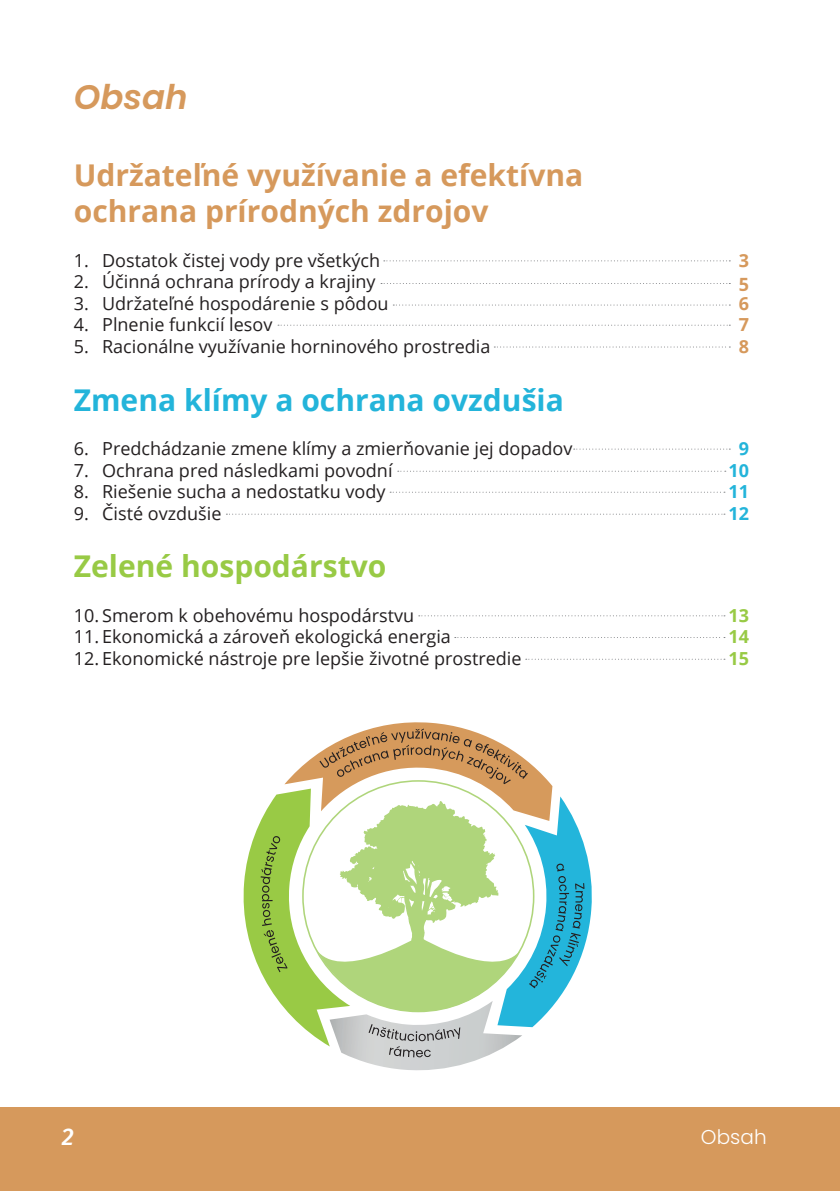
<style>
.page{position:relative;width:840px;height:1191px;background:#fff}
.page>*{position:absolute;margin:0;border:0;box-sizing:border-box;transform-origin:0 0}
.t1{font:italic 600 34px "Poppins";color:#d6995c}
.t2{font:700 30px/36px "Open Sans";color:#d6995c}
.t3{font:700 30px "Open Sans";color:#23b4da}
.t4{font:700 30px "Open Sans";color:#98ca45}
.t5{font:italic 500 24px "Fira Sans";color:#fff}
.t6{font:300 20px "Poppins";color:#fff}
.t7{font:18px "Open Sans";color:#231f20}
.t8{font:700 18px "Open Sans";color:#23b4da}
.t9{font:700 18px "Open Sans";color:#98ca45}
.t10{font:700 18px "Open Sans";color:#d6995c}
</style>
<div class="page">
<div style="left:0;top:1107px;width:839px;height:84px;background:#d6995c"></div>
<svg style="left:243px;top:722px;width:348px;height:348px"></svg>
<svg style="left:383px;top:260px;width:347px;height:1px"></svg>
<svg style="left:381px;top:283px;width:349px;height:1px"></svg>
<svg style="left:393px;top:304px;width:337px;height:1px"></svg>
<svg style="left:278px;top:325px;width:452px;height:1px"></svg>
<svg style="left:494px;top:346px;width:236px;height:1px"></svg>
<svg style="left:573px;top:448px;width:157px;height:1px"></svg>
<svg style="left:397px;top:471px;width:328px;height:1px"></svg>
<svg style="left:390px;top:492px;width:334px;height:1px"></svg>
<svg style="left:226px;top:513px;width:497px;height:1px"></svg>
<svg style="left:418px;top:615px;width:306px;height:1px"></svg>
<svg style="left:454px;top:637px;width:270px;height:1px"></svg>
<svg style="left:525px;top:658px;width:197px;height:1px"></svg>
<h1 class="t1" style="left:74px;top:84px;width:115px">Obsah</h1>
<h2 class="t2" style="left:74px;top:157px;width:511px">Udržateľné využívanie a efektívna ochrana prírodných zdrojov</h2>
<p class="t7" style="left:74px;top:247px;width:308px">1. Dostatok čistej vody pre všetkých</p>
<p class="t10" style="left:738px;top:247px;width:12px">3</p>
<p class="t7" style="left:74px;top:269px;width:303px">2. Účinná ochrana prírody a krajiny</p>
<p class="t10" style="left:738px;top:269px;width:12px">5</p>
<p class="t7" style="left:74px;top:290px;width:316px">3. Udržateľné hospodárenie s pôdou</p>
<p class="t10" style="left:738px;top:290px;width:12px">6</p>
<p class="t7" style="left:74px;top:312px;width:200px">4. Plnenie funkcií lesov</p>
<p class="t10" style="left:738px;top:312px;width:12px">7</p>
<p class="t7" style="left:74px;top:334px;width:418px">5. Racionálne využívanie horninového prostredia</p>
<p class="t10" style="left:738px;top:334px;width:12px">8</p>
<h2 class="t3" style="left:74px;top:378px;width:491px">Zmena klímy a ochrana ovzdušia</h2>
<p class="t7" style="left:74px;top:436px;width:500px">6. Predchádzanie zmene klímy a zmierňovanie jej dopadov</p>
<p class="t8" style="left:738px;top:436px;width:12px">9</p>
<p class="t7" style="left:74px;top:457px;width:320px">7. Ochrana pred následkami povodní</p>
<p class="t8" style="left:728px;top:457px;width:22px">10</p>
<p class="t7" style="left:74px;top:479px;width:313px">8. Riešenie sucha a nedostatku vody</p>
<p class="t8" style="left:728px;top:479px;width:22px">11</p>
<p class="t7" style="left:74px;top:500px;width:149px">9. Čisté ovzdušie</p>
<p class="t8" style="left:728px;top:500px;width:22px">12</p>
<h2 class="t4" style="left:74px;top:545px;width:314px">Zelené hospodárstvo</h2>
<p class="t7" style="left:74px;top:602px;width:342px">10. Smerom k obehovému hospodárstvu</p>
<p class="t9" style="left:728px;top:602px;width:22px">13</p>
<p class="t7" style="left:74px;top:624px;width:378px">11. Ekonomická a zároveň ekologická energia</p>
<p class="t9" style="left:728px;top:624px;width:22px">14</p>
<p class="t7" style="left:74px;top:645px;width:449px">12. Ekonomické nástroje pre lepšie životné prostredie</p>
<p class="t9" style="left:728px;top:645px;width:22px">15</p>
<h3 class="t5" style="left:62px;top:1123px;width:13px">2</h3>
<p class="t6" style="left:700px;top:1125px;width:67px">Obsah</p>
</div>
